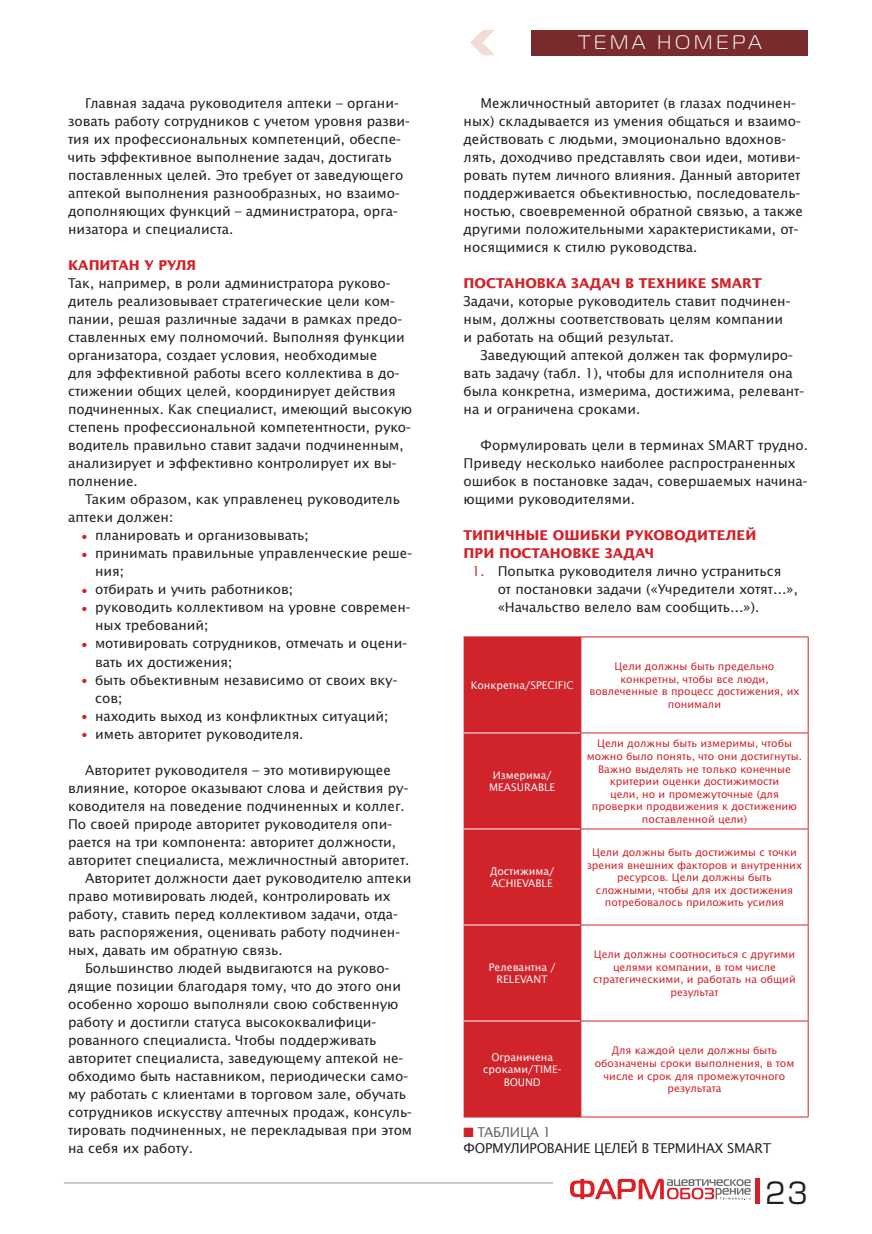
<style>
.page{position:relative;width:872px;height:1234px;background:#fff}
.page>*{position:absolute;margin:0;border:0;box-sizing:border-box;transform-origin:0 0}
.t1{font:30px "Europe C";color:#231f20}
.t2{font:19.5px "Magistral C";letter-spacing:.2em;color:#fff}
.t3{font:13.5px/18px "Office Type Sans C";color:#231f20}
.t4{font:700 13.5px/18px "Office Type Sans C";color:#d1232a}
.t5{font:13.5px/16.2px "Office Type Sans C";letter-spacing:-.02em;color:#231f20}
.t6{font:10.5px/12.6px "Office Type Sans C";color:#d1232a;text-align:center}
.t7{font:10.5px/12.6px "Office Type Sans C";color:#fff;text-align:center}
.s1{color:#d1232a}
.s2{color:#636366}
</style>
<div class="page">
<svg style="left:570px;top:1178px;width:180px;height:21px"></svg>
<hr style="left:64px;top:1182px;width:489px;height:1px;background:#939598">
<div style="left:531px;top:30px;width:277px;height:25px;background:#782a2d"></div>
<svg style="left:470px;top:30px;width:24px;height:25px"></svg>
<hr style="left:755px;top:1178px;width:4px;height:25px;background:#d1232a">
<svg style="left:463px;top:637px;width:117px;height:479px;background:#d43339"></svg>
<hr style="left:463px;top:732px;width:117px;height:1px;background:#fff">
<hr style="left:463px;top:828px;width:117px;height:1px;background:#fff">
<hr style="left:463px;top:924px;width:117px;height:1px;background:#fff">
<hr style="left:463px;top:1020px;width:117px;height:1px;background:#fff">
<hr style="left:581px;top:636px;width:227px;height:1px;background:#d1232a">
<hr style="left:580px;top:637px;width:1px;height:95px;background:#d1232a">
<hr style="left:807px;top:637px;width:1px;height:95px;background:#d1232a">
<hr style="left:580px;top:732px;width:228px;height:1px;background:#d1232a">
<hr style="left:580px;top:733px;width:1px;height:95px;background:#d1232a">
<hr style="left:807px;top:733px;width:1px;height:95px;background:#d1232a">
<hr style="left:580px;top:828px;width:228px;height:1px;background:#d1232a">
<hr style="left:580px;top:829px;width:1px;height:95px;background:#d1232a">
<hr style="left:807px;top:829px;width:1px;height:95px;background:#d1232a">
<hr style="left:580px;top:924px;width:228px;height:1px;background:#d1232a">
<hr style="left:580px;top:925px;width:1px;height:95px;background:#d1232a">
<hr style="left:807px;top:925px;width:1px;height:95px;background:#d1232a">
<hr style="left:580px;top:1020px;width:228px;height:1px;background:#d1232a">
<hr style="left:580px;top:1021px;width:1px;height:95px;background:#d1232a">
<hr style="left:807px;top:1021px;width:1px;height:95px;background:#d1232a">
<hr style="left:581px;top:1116px;width:227px;height:1px;background:#d1232a">
<hr style="left:463px;top:636px;width:118px;height:1px;background:#d1232a">
<hr style="left:463px;top:1116px;width:118px;height:1px;background:#d1232a">
<p class="t3" style="left:68px;top:95px;width:343px;text-indent:17px">Главная задача руководителя аптеки – органи&shy;зовать работу сотрудников с учетом уровня разви&shy;тия их профессиональных компетенций, обеспе&shy;чить эффективное выполнение задач, достигать поставленных целей. Это требует от заведующего аптекой выполнения разнообразных, но взаимо&shy;дополняющих функций – администратора, орга&shy;низатора и специалиста.</p>
<p class="t4" style="left:68px;top:257px;width:130px">КАПИТАН У РУЛЯ</p>
<p class="t3" style="left:68px;top:275px;width:346px">Так, например, в роли администратора руково&shy;дитель реализовывает стратегические цели ком&shy;пании, решая различные задачи в рамках предо&shy;ставленных ему полномочий. Выполняя функции организатора, создает условия, необходимые<br>для эффективной работы всего коллектива в до&shy;стижении общих целей, координирует действия подчиненных. Как специалист, имеющий высокую степень профессиональной компетентности, руко&shy;водитель правильно ставит задачи подчиненным, анализирует и эффективно контролирует их вы&shy;полнение.</p>
<p class="t3" style="left:68px;top:491px;width:333px;text-indent:17px">Таким образом, как управленец руководитель аптеки должен:</p>
<p class="t3" style="left:82px;top:527px;width:228px"><span class="s1">●</span> планировать и организовывать;</p>
<p class="t3" style="left:95px;top:545px;width:318px;text-indent:-13px"><span class="s1">●</span> принимать правильные управленческие реше&shy;ния;</p>
<p class="t3" style="left:82px;top:581px;width:212px"><span class="s1">●</span> отбирать и учить работников;</p>
<p class="t3" style="left:95px;top:599px;width:317px;text-indent:-13px"><span class="s1">●</span> руководить коллективом на уровне современ&shy;ных требований;</p>
<p class="t3" style="left:95px;top:635px;width:313px;text-indent:-13px"><span class="s1">●</span> мотивировать сотрудников, отмечать и оцени&shy;вать их достижения;</p>
<p class="t3" style="left:95px;top:671px;width:304px;text-indent:-13px"><span class="s1">●</span> быть объективным независимо от своих вку&shy;сов;</p>
<p class="t3" style="left:82px;top:707px;width:307px"><span class="s1">●</span> находить выход из конфликтных ситуаций;</p>
<p class="t3" style="left:82px;top:725px;width:223px"><span class="s1">●</span> иметь авторитет руководителя.</p>
<p class="t3" style="left:85px;top:761px;width:307px">Авторитет руководителя – это мотивирующее</p>
<p class="t3" style="left:68px;top:779px;width:342px">влияние, которое оказывают слова и действия ру-</p>
<p class="t3" style="left:68px;top:797px;width:338px">ководителя на поведение подчиненных и коллег.</p>
<p class="t3" style="left:68px;top:815px;width:325px">По своей природе авторитет руководителя опи-</p>
<p class="t3" style="left:68px;top:833px;width:330px">рается на три компонента: авторитет должности,</p>
<p class="t3" style="left:68px;top:851px;width:343px">авторитет специалиста, межличностный авторитет.</p>
<p class="t3" style="left:85px;top:869px;width:328px">Авторитет должности дает руководителю аптеки</p>
<p class="t3" style="left:68px;top:887px;width:324px">право мотивировать людей, контролировать их</p>
<p class="t3" style="left:68px;top:905px;width:331px">работу, ставить перед коллективом задачи, отда-</p>
<p class="t3" style="left:68px;top:923px;width:333px">вать распоряжения, оценивать работу подчинен-</p>
<p class="t3" style="left:68px;top:941px;width:216px">ных, давать им обратную связь.</p>
<p class="t3" style="left:85px;top:959px;width:306px">Большинство людей выдвигаются на руково-</p>
<p class="t3" style="left:68px;top:977px;width:334px">дящие позиции благодаря тому, что до этого они</p>
<p class="t3" style="left:68px;top:995px;width:332px">особенно хорошо выполняли свою собственную</p>
<p class="t3" style="left:68px;top:1013px;width:310px">работу и достигли статуса высококвалифици-</p>
<p class="t3" style="left:68px;top:1031px;width:310px">рованного специалиста. Чтобы поддерживать</p>
<p class="t3" style="left:68px;top:1049px;width:337px">авторитет специалиста, заведующему аптекой не-</p>
<p class="t3" style="left:68px;top:1067px;width:341px">обходимо быть наставником, периодически само-</p>
<p class="t3" style="left:68px;top:1085px;width:339px">му работать с клиентами в торговом зале, обучать</p>
<p class="t3" style="left:68px;top:1103px;width:345px">сотрудников искусству аптечных продаж, консуль-</p>
<p class="t3" style="left:68px;top:1121px;width:346px">тировать подчиненных, не перекладывая при этом</p>
<p class="t3" style="left:68px;top:1139px;width:126px">на себя их работу.</p>
<h2 class="t2" style="left:578px;top:35px;width:184px">ТЕМА НОМЕРА</h2>
<p class="t3" style="left:463px;top:95px;width:341px;text-indent:17px">Межличностный авторитет (в глазах подчинен&shy;ных) складывается из умения общаться и взаимо&shy;действовать с людьми, эмоционально вдохнов&shy;лять, доходчиво представлять свои идеи, мотиви&shy;ровать путем личного влияния. Данный авторитет поддерживается объективностью, последователь&shy;ностью, своевременной обратной связью, а также другими положительными характеристиками, от&shy;носящимися к стилю руководства.</p>
<p class="t4" style="left:463px;top:275px;width:300px">ПОСТАНОВКА ЗАДАЧ В ТЕХНИКЕ SMART</p>
<p class="t3" style="left:463px;top:293px;width:328px">Задачи, которые руководитель ставит подчинен&shy;ным, должны соответствовать целям компании и работать на общий результат.</p>
<p class="t3" style="left:463px;top:347px;width:342px;text-indent:17px">Заведующий аптекой должен так формулиро&shy;вать задачу (табл. 1), чтобы для исполнителя она была конкретна, измерима, достижима, релевант&shy;на и ограничена сроками.</p>
<p class="t3" style="left:463px;top:437px;width:346px;text-indent:17px">Формулировать цели в терминах SMART трудно.<br>Приведу несколько наиболее распространенных ошибок в постановке задач, совершаемых начина&shy;ющими руководителями.</p>
<p class="t4" style="left:463px;top:527px;width:294px">ТИПИЧНЫЕ ОШИБКИ РУКОВОДИТЕЛЕЙ<br>ПРИ ПОСТАНОВКЕ ЗАДАЧ</p>
<p class="t3" style="left:497px;top:563px;width:302px;text-indent:-26px"><span class="s1">1.</span> Попытка руководителя лично устраниться от постановки задачи («Учредители хотят…», «Начальство велело вам сообщить…»).</p>
<p class="t7" style="left:471px;top:679px;width:105px">Конкретна/SPECIFIC</p>
<p class="t7" style="left:489px;top:769px;width:68px">Измерима/<br>MEASURABLE</p>
<p class="t7" style="left:490px;top:865px;width:66px;text-align:left">Достижима/<br>ACHIEVABLE</p>
<p class="t6" style="left:589px;top:660px;width:211px">Цели должны быть предельно конкретны, чтобы все люди, вовлеченные в процесс достижения, их понимали</p>
<p class="t6" style="left:587px;top:737px;width:217px">Цели должны быть измеримы, чтобы можно было понять, что они достигнуты.<br>Важно выделять не только конечные критерии оценки достижимости<br>цели, но и промежуточные (для проверки продвижения к достижению поставленной цели)</p>
<p class="t6" style="left:587px;top:846px;width:216px">Цели должны быть достижимы с точки зрения внешних факторов и внутренних ресурсов. Цели должны быть сложными, чтобы для их достижения потребовалось приложить усилия</p>
<p class="t7" style="left:489px;top:961px;width:68px">Релевантна /<br>RELEVANT</p>
<p class="t6" style="left:593px;top:948px;width:204px">Цели должны соотноситься с другими целями компании, в том числе стратегическими, и работать на общий результат</p>
<p class="t7" style="left:483px;top:1050px;width:80px">Ограничена сроками/TIME-<br>BOUND</p>
<p class="t6" style="left:595px;top:1044px;width:201px">Для каждой цели должны быть обозначены сроки выполнения, в том числе и срок для промежуточного результата</p>
<p class="t5" style="left:463px;top:1124px;width:309px"><span class="s1">■</span> <span class="s2">ТАБЛИЦА 1<br></span>ФОРМУЛИРОВАНИЕ ЦЕЛЕЙ В ТЕРМИНАХ SMART</p>
<h1 class="t1" style="left:765px;top:1181px;width:44px">23</h1>
</div>
